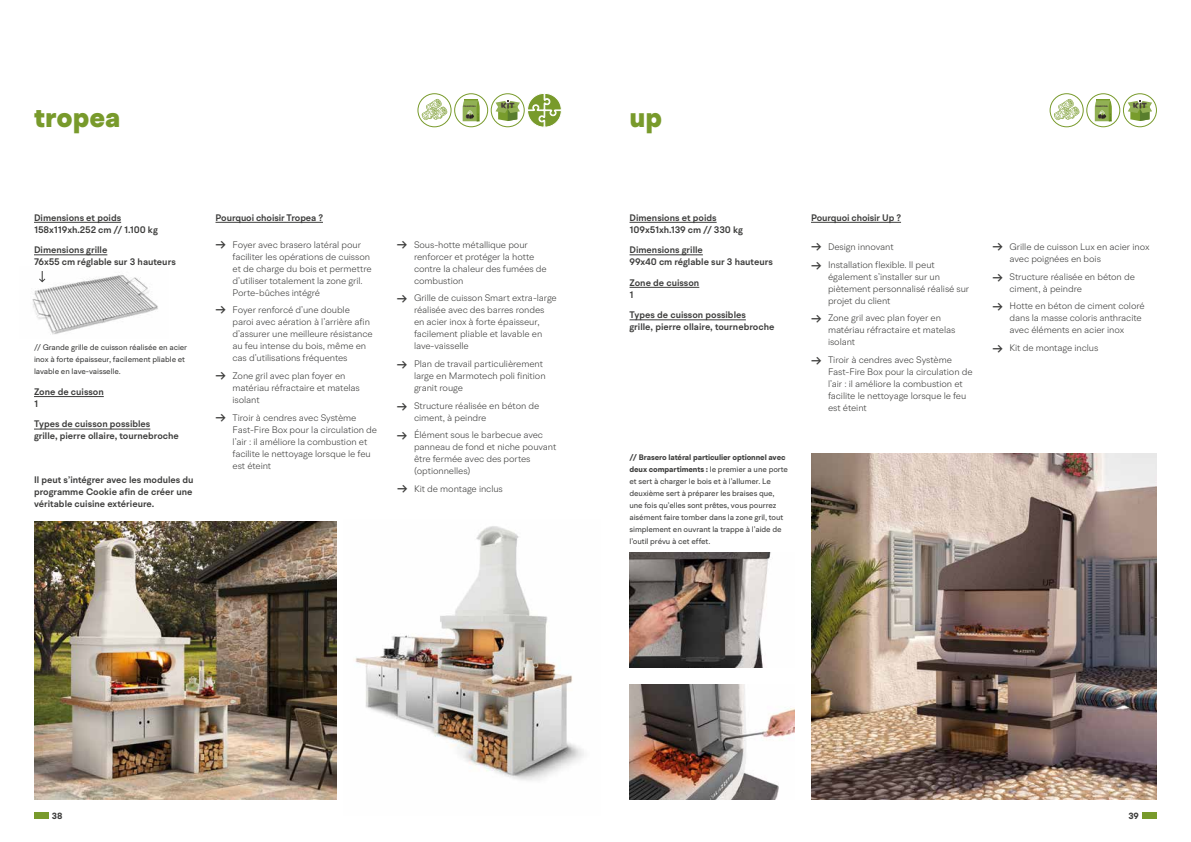
<style>
.page{position:relative;width:1191px;height:842px;background:#fff}
.page>*{position:absolute;margin:0;border:0;box-sizing:border-box;transform-origin:0 0}
.t1{font:900 28px "BR Hendrix";color:#789a2b}
.t2{font:15px/29.4px "BR Hendrix";color:#3c3c3b}
.t3{font:300 9.5px/12px "BR Hendrix";letter-spacing:-.01em;color:#3c3c3b}
.t4{font:600 9.5px/12px "BR Hendrix";color:#3c3c3b}
.t5{font:700 9px "BR Hendrix";color:#3c3c3b}
.t6{font:900 8.9px "BR Hendrix";color:#453b38}
.t7{font:8px/12px "BR Hendrix";letter-spacing:-.01em;color:#3c3c3b}
.t8{font:900 2.2px "BR Hendrix";color:#473d38}
.s1{font-weight:400;font-size:15px}
.s2{font-weight:700}
</style>
<div class="page">
<img style="left:355px;top:526px;width:229px;height:255px">
<img style="left:34px;top:522px;width:303px;height:277px">
<div style="left:417px;top:93px;width:34px;height:34px;border:1px solid #789a2b;border-radius:50%"></div>
<svg style="left:422px;top:99px;width:25px;height:21px"></svg>
<svg style="left:527px;top:93px;width:34px;height:34px"></svg>
<img style="left:32px;top:275px;width:126px;height:60px">
<div style="left:454px;top:93px;width:34px;height:34px;border:1px solid #789a2b;border-radius:50%"></div>
<svg style="left:462px;top:99px;width:17px;height:22px"></svg>
<div style="left:491px;top:93px;width:34px;height:34px;border:1px solid #789a2b;border-radius:50%"></div>
<svg style="left:495px;top:100px;width:25px;height:21px"></svg>
<div style="left:1086px;top:93px;width:34px;height:34px;border:1px solid #789a2b;border-radius:50%"></div>
<svg style="left:1094px;top:99px;width:17px;height:22px"></svg>
<div style="left:1123px;top:93px;width:34px;height:34px;border:1px solid #789a2b;border-radius:50%"></div>
<svg style="left:1127px;top:100px;width:25px;height:21px"></svg>
<img style="left:811px;top:454px;width:346px;height:345px">
<img style="left:629px;top:685px;width:165px;height:114px">
<img style="left:629px;top:553px;width:142px;height:115px">
<div style="left:1049px;top:93px;width:34px;height:34px;border:1px solid #789a2b;border-radius:50%"></div>
<svg style="left:1054px;top:99px;width:25px;height:21px"></svg>
<hr style="left:215px;top:222px;width:108px;height:1px;background:#3c3c3b">
<hr style="left:34px;top:222px;width:87px;height:1px;background:#3c3c3b">
<hr style="left:34px;top:255px;width:73px;height:1px;background:#3c3c3b">
<hr style="left:629px;top:222px;width:87px;height:1px;background:#3c3c3b">
<hr style="left:629px;top:255px;width:74px;height:1px;background:#3c3c3b">
<hr style="left:629px;top:287px;width:70px;height:1px;background:#3c3c3b">
<hr style="left:629px;top:320px;width:117px;height:1px;background:#3c3c3b">
<hr style="left:811px;top:222px;width:90px;height:1px;background:#3c3c3b">
<hr style="left:34px;top:396px;width:70px;height:1px;background:#3c3c3b">
<hr style="left:34px;top:429px;width:116px;height:1px;background:#3c3c3b">
<svg style="left:39px;top:271px;width:6px;height:11px"></svg>
<div style="left:34px;top:812px;width:14px;height:6px;background:#789a2b"></div>
<div style="left:1142px;top:812px;width:15px;height:6px;background:#789a2b"></div>
<h1 class="t1" style="left:34px;top:100px;width:88px">tropea</h1>
<p class="t8" style="left:463px;top:105px;width:14px">CHARCOAL</p>
<p class="t6" style="left:501px;top:100px;width:15px">KIT</p>
<p class="t4" style="left:34px;top:211px;width:89px">Dimensions et poids</p>
<p class="t4" style="left:215px;top:211px;width:109px">Pourquoi choisir Tropea ?</p>
<p class="t4" style="left:34px;top:219px;width:125px;line-height:20.5px">158x119xh.252 cm // 1.100 kg<br>Dimensions grille</p>
<p class="t4" style="left:34px;top:256px;width:143px">76x55 cm réglable sur 3 hauteurs</p>
<p class="t3" style="left:414px;top:238px;width:134px">Sous-hotte métallique pour renforcer et protéger la hotte contre la chaleur des fumées de combustion</p>
<p class="t3" style="left:414px;top:292px;width:144px">Grille de cuisson Smart extra-large réalisée avec des barres rondes en acier inox à forte épaisseur, facilement pliable et lavable en lave-vaisselle</p>
<p class="t3" style="left:414px;top:358px;width:133px">Plan de travail particulièrement large en Marmotech poli finition granit rouge</p>
<p class="t3" style="left:414px;top:399px;width:127px">Structure réalisée en béton de ciment, à peindre</p>
<p class="t3" style="left:414px;top:429px;width:144px">Élément sous le barbecue avec panneau de fond et niche pouvant être fermée avec des portes (optionnelles)</p>
<p class="t3" style="left:414px;top:483px;width:90px">Kit de montage inclus</p>
<p class="t3" style="left:215px;top:238px;width:147px"><span class="s1">→</span> Foyer avec brasero latéral pour</p>
<h2 class="t2" style="left:397px;top:230px;width:12px">→</h2>
<p class="t3" style="left:232px;top:250px;width:141px">faciliter les opérations de cuisson et de charge du bois et permettre d’utiliser totalement la zone gril.<br>Porte-bûches intégré</p>
<p class="t3" style="left:232px;top:304px;width:142px">Foyer renforcé d’une double paroi avec aération à l’arrière afin d’assurer une meilleure résistance au feu intense du bois, même en cas d’utilisations fréquentes</p>
<p class="t3" style="left:232px;top:370px;width:129px">Zone gril avec plan foyer en matériau réfractaire et matelas isolant</p>
<p class="t3" style="left:232px;top:411px;width:146px">Tiroir à cendres avec Système<br>Fast-Fire Box pour la circulation de l’air : il améliore la combustion et facilite le nettoyage lorsque le feu est éteint</p>
<h2 class="t2" style="left:397px;top:284px;width:12px">→</h2>
<h2 class="t2" style="left:215px;top:295px;width:12px">→</h2>
<p class="t7" style="left:34px;top:341px;width:155px">// Grande grille de cuisson réalisée en acier inox à forte épaisseur, facilement pliable et lavable en lave-vaisselle.</p>
<h2 class="t2" style="left:397px;top:350px;width:12px">→</h2>
<h2 class="t2" style="left:215px;top:361px;width:12px">→</h2>
<h2 class="t2" style="left:215px;top:403px;width:12px">→</h2>
<h2 class="t2" style="left:397px;top:392px;width:12px">→ →</h2>
<p class="t4" style="left:34px;top:386px;width:71px">Zone de cuisson<br>1</p>
<p class="t4" style="left:34px;top:418px;width:146px">Types de cuisson possibles<br>grille, pierre ollaire, tournebroche</p>
<p class="t4" style="left:34px;top:474px;width:161px;text-align:justify">Il peut s’intégrer avec les modules du programme Cookie afin de créer une véritable cuisine extérieure.</p>
<h2 class="t2" style="left:397px;top:474px;width:12px">→</h2>
<h1 class="t1" style="left:629px;top:100px;width:34px">up</h1>
<p class="t8" style="left:1095px;top:105px;width:14px">CHARCOAL</p>
<p class="t6" style="left:1133px;top:100px;width:15px">KIT</p>
<p class="t4" style="left:629px;top:211px;width:115px">Dimensions et poids<br>109x51xh.139 cm // 330 kg</p>
<p class="t4" style="left:629px;top:244px;width:145px">Dimensions grille<br>99x40 cm réglable sur 3 hauteurs</p>
<p class="t4" style="left:629px;top:276px;width:71px">Zone de cuisson<br>1</p>
<p class="t4" style="left:629px;top:309px;width:146px">Types de cuisson possibles<br>grille, pierre ollaire, tournebroche</p>
<p class="t7" style="left:629px;top:452px;width:160px"><span class="s2">// Brasero latéral particulier optionnel avec deux compartiments :</span> le premier a une porte et sert à charger le bois et à l’allumer. Le deuxième sert à préparer les braises que, une fois qu’elles sont prêtes, vous pourrez aisément faire tomber dans la zone gril, tout simplement en ouvrant la trappe à l’aide de l’outil prévu à cet effet.</p>
<p class="t4" style="left:811px;top:211px;width:92px">Pourquoi choisir Up ?</p>
<h2 class="t2" style="left:811px;top:238px;width:12px;line-height:19.1px">→ →</h2>
<p class="t3" style="left:828px;top:238px;width:108px;line-height:17.7px">Design innovant<br>Installation flexible. Il peut</p>
<p class="t3" style="left:828px;top:270px;width:143px">également s’installer sur un piètement personnalisé réalisé sur projet du client</p>
<p class="t3" style="left:828px;top:312px;width:129px">Zone gril avec plan foyer en matériau réfractaire et matelas isolant</p>
<p class="t3" style="left:828px;top:354px;width:146px">Tiroir à cendres avec Système<br>Fast-Fire Box pour la circulation de l’air : il améliore la combustion et facilite le nettoyage lorsque le feu est éteint</p>
<h2 class="t2" style="left:811px;top:304px;width:12px">→</h2>
<h2 class="t2" style="left:811px;top:346px;width:12px">→</h2>
<h2 class="t2" style="left:992px;top:232px;width:12px;line-height:30.8px">→ →</h2>
<h2 class="t2" style="left:992px;top:292px;width:12px">→</h2>
<h2 class="t2" style="left:992px;top:334px;width:12px">→</h2>
<p class="t3" style="left:1009px;top:241px;width:141px">Grille de cuisson Lux en acier inox avec poignées en bois</p>
<p class="t3" style="left:1009px;top:270px;width:127px">Structure réalisée en béton de ciment, à peindre</p>
<p class="t3" style="left:1009px;top:300px;width:137px">Hotte en béton de ciment coloré dans la masse coloris anthracite avec éléments en acier inox</p>
<p class="t3" style="left:1009px;top:342px;width:90px">Kit de montage inclus</p>
<p class="t5" style="left:52px;top:810px;width:12px">38</p>
<p class="t5" style="left:1128px;top:810px;width:12px">39</p>
</div>
